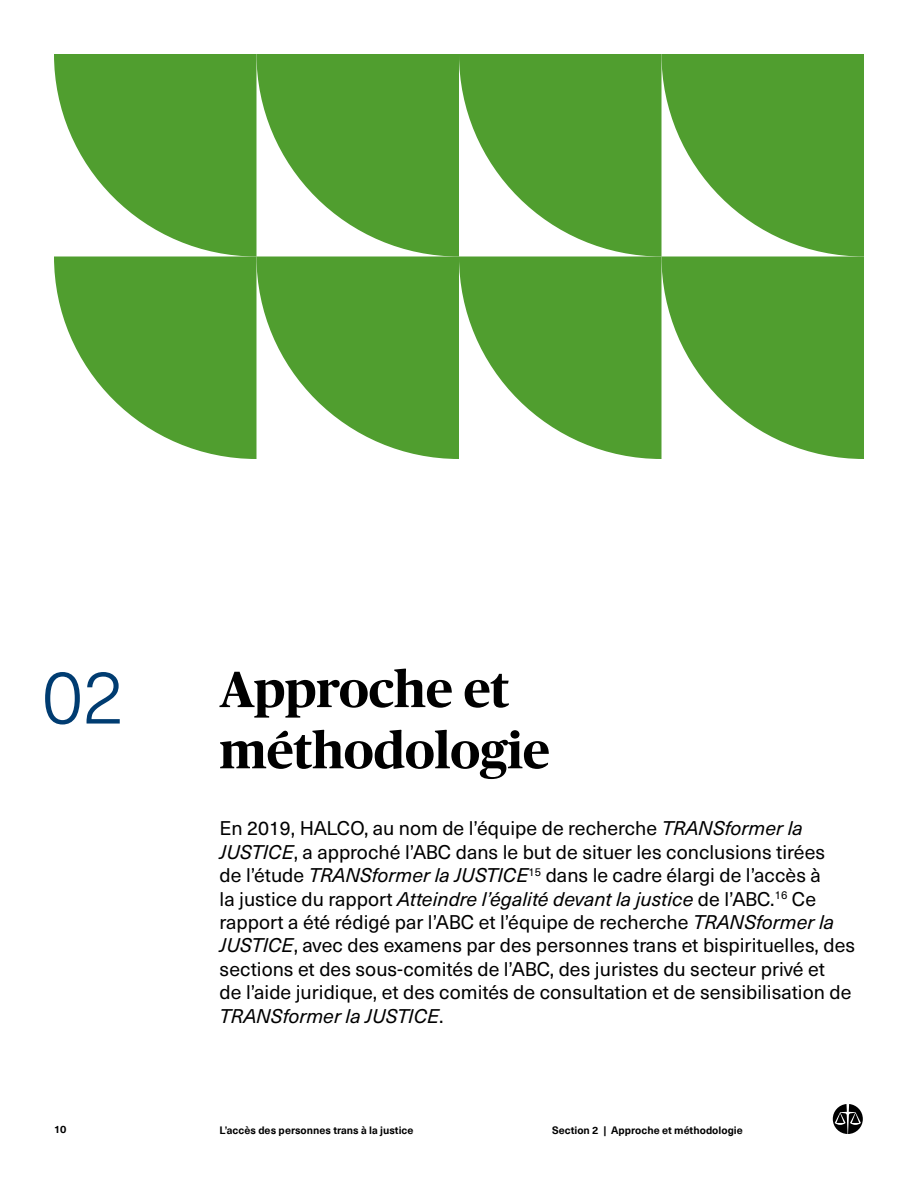
<style>
.page{position:relative;width:918px;height:1188px;background:#fff}
.page>*{position:absolute;margin:0;border:0;box-sizing:border-box;transform-origin:0 0}
.t1{font:300 75px "Neue Haas Unica Pro";color:#003c71}
.t2{font:700 51px/61.2px "Publico Headline";color:#000}
.t3{font:19.5px/23.4px "Neue Haas Unica Pro";color:#000}
.t4{font:700 10.5px "Neue Haas Unica Pro";color:#000}
.s1{font-style:italic}
</style>
<div class="page">
<svg style="left:54px;top:54px;width:810px;height:405px"></svg>
<svg style="left:833px;top:1104px;width:30px;height:30px"></svg>
<p class="t1" style="left:42px;top:653px;width:83px">02</p>
<h1 class="t2" style="left:220px;top:656px;width:332px">Approche et méthodologie</h1>
<p class="t3" style="left:220px;top:817px;width:637px">En 2019, HALCO, au nom de l’équipe de recherche <span class="s1">TRANSformer la JUSTICE</span>, a approché l’ABC dans le but de situer les conclusions tirées<br>de l’étude <span class="s1">TRANSformer la JUSTICE</span><sup>15</sup> dans le cadre élargi de l’accès à<br>la justice du rapport <span class="s1">Atteindre l’égalité devant la justice</span> de l’ABC.<sup>16</sup> Ce rapport a été rédigé par l’ABC et l’équipe de recherche <span class="s1">TRANSformer la JUSTICE</span>, avec des examens par des personnes trans et bispirituelles, des sections et des sous-comités de l’ABC, des juristes du secteur privé et<br>de l’aide juridique, et des comités de consultation et de sensibilisation de <span class="s1">TRANSformer la JUSTICE</span>.</p>
<p class="t4" style="left:54px;top:1123px;width:14px">10</p>
<p class="t4" style="left:220px;top:1123px;width:195px">L’accès des personnes trans à la justice</p>
<p class="t4" style="left:552px;top:1123px;width:192px">Section 2 | Approche et méthodologie</p>
</div>
